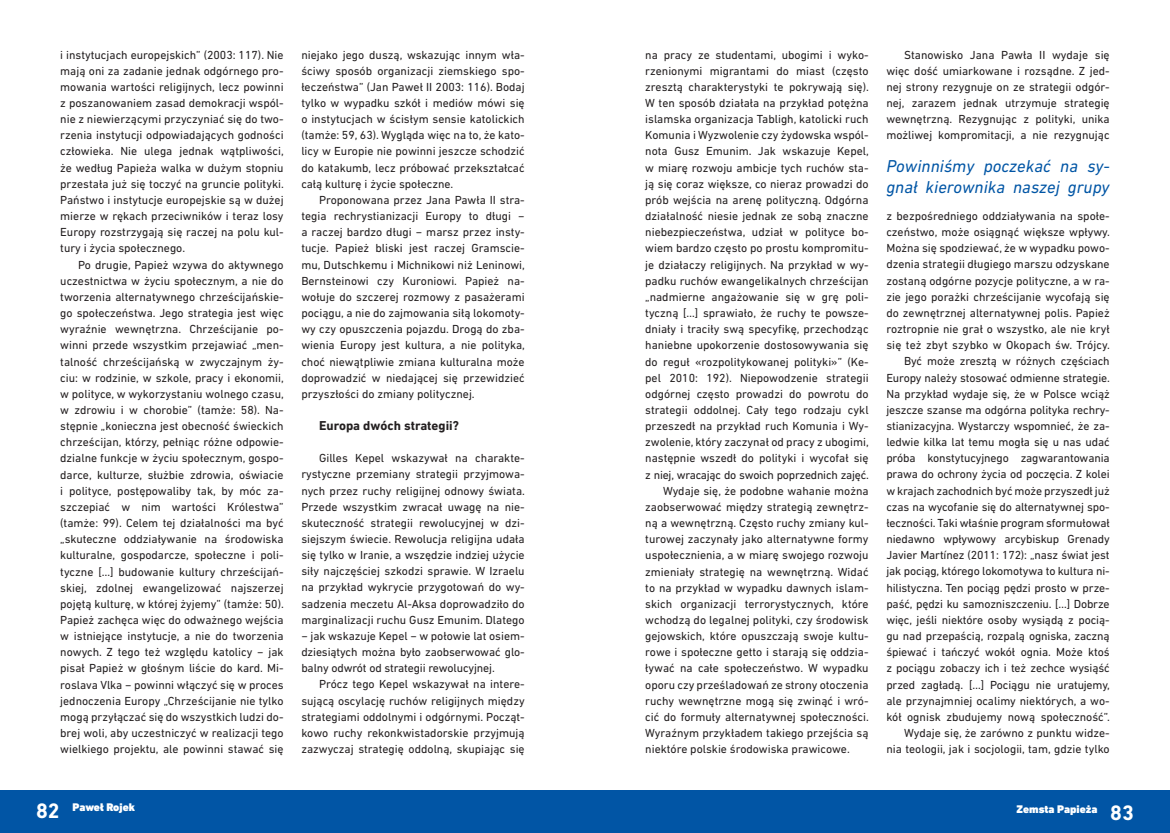
<style>
.page{position:relative;width:1170px;height:833px;background:#fff}
.page>*{position:absolute;margin:0;border:0;box-sizing:border-box;transform-origin:0 0}
.t1{font:700 21.25px "DIN Next LT Pro";color:#fff}
.t2{font:italic 17.5px/21.9px "DIN Next LT Pro";color:#0155a5}
.t3{font:700 13.12px "DIN Next LT Pro";color:#231f20}
.t4{font:11.88px/16.1px "DIN Next LT Pro";color:#231f20;text-align:justify}
.t5{font:11.88px "DIN Next LT Pro";letter-spacing:-.02em;color:#231f20}
.t6{font:900 11.25px "DIN Next LT Pro";color:#fff}
</style>
<div class="page">
<div style="left:0;top:790px;width:585px;height:43px;background:#0155a5"></div>
<div style="left:585px;top:790px;width:584px;height:43px;background:#0155a5"></div>
<p class="t4" style="left:60px;top:46px;width:225px">i instytucjach europejskich” (2003: 117). N ie mają oni za zadanie jednak odgórnego pro&shy;mowania wartości religijnych, lecz powinni z poszanowaniem zasad demokracji wspól&shy;nie z niewierzącymi przyczyniać się do two&shy;rzenia instytucji odpowiadających godności człowieka. N ie ulega jednak wątpliwości, że według Papieża walka w dużym stopniu przestała już się toczyć na gruncie polityki.<br>Państwo i instytucje europejskie są w dużej mierze w rękach przeciwników i teraz losy Europy rozstrzygają się raczej na polu kul&shy;tury i życia społecznego.</p>
<p class="t4" style="left:60px;top:256px;width:225px;text-indent:18px">Po drugie, Papież wzywa do aktywnego uczestnictwa w życiu społecznym, a nie do tworzenia alternatywnego chrześcijańskie&shy;go społeczeństwa. Jego strategia jest więc wyraźnie wewnętrzna. Chrześcijanie po&shy;winni przede wszystkim przejawiać „men&shy;talność chrześcijańską w zwyczajnym ży&shy;ciu: w rodzinie, w szkole, pracy i ekonomii, w polityce, w wykorzystaniu wolnego czasu, w zdrowiu i w chorobie” (tamże: 58). Na&shy;stępnie „konieczna jest obecność świeckich chrześcijan, którzy, pełniąc różne odpowie&shy;dzialne funkcje w życiu społecznym, gospo&shy;darce, kulturze, służbie zdrowia, oświacie i polityce, postępowaliby tak, by móc za&shy;szczepiać w nim wartości Królestwa” (tamże: 99). Celem tej działalności ma być „skuteczne oddziaływanie na środowiska kulturalne, gospodarcze, społeczne i poli&shy;tyczne […] budowanie kultury chrześcijań&shy;skiej, zdolnej ewangelizować najszerzej pojętą kulturę, w której żyjemy” (tamże: 50).<br>Papież zachęca więc do odważnego wejścia w istniejące instytucje, a nie do tworzenia nowych. Z tego też względu katolicy − jak pisał Papież w głośnym liście do kard. Mi&shy;roslava Vlka − powinni włączyć się w proces jednoczenia Europy „Chrześcijanie nie tylko mogą przyłączać się do wszystkich ludzi do&shy;brej woli, aby uczestniczyć w realizacji tego wielkiego projektu, ale powinni stawać się</p>
<p class="t4" style="left:301px;top:46px;width:225px">niejako jego duszą, wskazując innym wła&shy;ściwy sposób organizacji ziemskiego spo&shy;łeczeństwa” (Jan Paweł II 2003: 116). Bodaj tylko w wypadku szkół i mediów mówi się o instytucjach w ścisłym sensie katolickich (tamże: 59, 63). Wygląda więc na to, że kato&shy;licy w Europie nie powinni jeszcze schodzić do katakumb, lecz próbować przekształcać całą kulturę i życie społeczne.</p>
<p class="t4" style="left:301px;top:192px;width:225px;text-indent:18px">Proponowana przez Jana Pawła II stra&shy;tegia rechrystianizacji Europy to długi − a raczej bardzo długi − marsz przez insty&shy;tucje. Papież bliski jest raczej Gramscie&shy;mu, Dutschkemu i Michnikowi niż Leninowi, Bernsteinowi czy Kuroniowi. Papież na&shy;wołuje do szczerej rozmowy z pasażerami pociągu, a nie do zajmowania siłą lokomoty&shy;wy czy opuszczenia pojazdu. Drogą do zba&shy;wienia Europy jest kultura, a nie polityka, choć niewątpliwie zmiana kulturalna może doprowadzić w niedającej się przewidzieć przyszłości do zmiany politycznej.</p>
<p class="t3" style="left:319px;top:418px;width:141px">Europa dwóch strategii?</p>
<p class="t4" style="left:301px;top:450px;width:225px;text-indent:18px">Gilles Kepel wskazywał na charakte&shy;rystyczne przemiany strategii przyjmowa&shy;nych przez ruchy religijnej odnowy świata.<br>Przede wszystkim zwracał uwagę na nie&shy;skuteczność strategii rewolucyjnej w dzi&shy;siejszym świecie. Rewolucja religijna udała się tylko w Iranie, a wszędzie indziej użycie siły najczęściej szkodzi sprawie. W Izraelu na przykład wykrycie przygotowań do wy&shy;sadzenia meczetu Al-Aksa doprowadziło do marginalizacji ruchu Gusz Emunim. Dlatego − jak wskazuje Kepel − w połowie lat osiem&shy;dziesiątych można było zaobserwować glo&shy;balny odwrót od strategii rewolucyjnej.</p>
<p class="t4" style="left:301px;top:676px;width:225px;text-indent:18px">Prócz tego Kepel wskazywał na intere&shy;sującą oscylację ruchów religijnych między strategiami oddolnymi i odgórnymi. Począt&shy;kowo ruchy rekonkwistadorskie przyjmują zazwyczaj strategię oddolną, skupiając się</p>
<p class="t4" style="left:645px;top:46px;width:225px">na pracy ze studentami, ubogimi i wyko-</p>
<p class="t4" style="left:645px;top:62px;width:225px">rzenionymi migrantami do miast (często</p>
<p class="t4" style="left:645px;top:79px;width:225px">zresztą charakterystyki te pokrywają się).</p>
<p class="t4" style="left:645px;top:95px;width:225px">W ten sposób działała na przykład potężna</p>
<p class="t4" style="left:645px;top:111px;width:225px">islamska organizacja Tabligh, katolicki ruch</p>
<p class="t4" style="left:645px;top:127px;width:225px">Komunia i Wyzwolenie czy żydowska wspól-</p>
<p class="t4" style="left:645px;top:143px;width:225px">nota Gusz Emunim. Jak wskazuje Kepel,</p>
<p class="t4" style="left:645px;top:159px;width:225px">w miarę rozwoju ambicje tych ruchów sta-</p>
<p class="t4" style="left:645px;top:175px;width:225px">ją się coraz większe, co nieraz prowadzi do</p>
<p class="t4" style="left:645px;top:192px;width:225px">prób wejścia na arenę polityczną. Odgórna</p>
<p class="t4" style="left:645px;top:208px;width:225px">działalność niesie jednak ze sobą znaczne</p>
<p class="t4" style="left:645px;top:224px;width:225px">niebezpieczeństwa, udział w polityce bo-</p>
<p class="t4" style="left:645px;top:240px;width:225px">wiem bardzo często po prostu kompromitu-</p>
<p class="t4" style="left:645px;top:256px;width:225px">je działaczy religijnych. Na przykład w wy-</p>
<p class="t4" style="left:645px;top:272px;width:225px">padku ruchów ewangelikalnych chrześcijan</p>
<p class="t4" style="left:645px;top:289px;width:225px">„nadmierne angażowanie się w grę poli-</p>
<p class="t4" style="left:645px;top:305px;width:225px">tyczną […] sprawiało, że ruchy te powsze-</p>
<p class="t4" style="left:645px;top:321px;width:225px">dniały i traciły swą specyfikę, przechodząc</p>
<p class="t4" style="left:645px;top:337px;width:225px">haniebne upokorzenie dostosowywania się</p>
<p class="t4" style="left:645px;top:353px;width:225px">do reguł «rozpolitykowanej polityki»” (Ke-</p>
<p class="t4" style="left:645px;top:369px;width:225px">pel 2010: 192). N iepowodzenie strategii</p>
<p class="t4" style="left:645px;top:385px;width:225px">odgórnej często prowadzi do powrotu do</p>
<p class="t4" style="left:645px;top:402px;width:225px">strategii oddolnej. Cały tego rodzaju cykl</p>
<p class="t4" style="left:645px;top:418px;width:225px">przeszedł na przykład ruch Komunia i Wy-</p>
<p class="t4" style="left:645px;top:434px;width:225px">zwolenie, który zaczynał od pracy z ubogimi,</p>
<p class="t4" style="left:645px;top:450px;width:225px">następnie wszedł do polityki i wycofał się</p>
<p class="t5" style="left:645px;top:468px;width:225px">z niej, wracając do swoich poprzednich zajęć.</p>
<p class="t4" style="left:663px;top:482px;width:207px">Wydaje się, że podobne wahanie można</p>
<p class="t4" style="left:645px;top:498px;width:225px">zaobserwować między strategią zewnętrz-</p>
<p class="t4" style="left:645px;top:515px;width:225px">ną a wewnętrzną. Często ruchy zmiany kul-</p>
<p class="t4" style="left:645px;top:531px;width:225px">turowej zaczynały jako alternatywne formy</p>
<p class="t4" style="left:645px;top:547px;width:225px">uspołecznienia, a w miarę swojego rozwoju</p>
<p class="t4" style="left:645px;top:563px;width:225px">zmieniały strategię na wewnętrzną. Widać</p>
<p class="t4" style="left:645px;top:579px;width:225px">to na przykład w wypadku dawnych islam-</p>
<p class="t4" style="left:645px;top:595px;width:225px">skich organizacji terrorystycznych, które</p>
<p class="t4" style="left:645px;top:612px;width:225px">wchodzą do legalnej polityki, czy środowisk</p>
<p class="t4" style="left:645px;top:628px;width:225px">gejowskich, które opuszczają swoje kultu-</p>
<p class="t4" style="left:645px;top:644px;width:225px">rowe i społeczne getto i starają się oddzia-</p>
<p class="t4" style="left:645px;top:660px;width:225px">ływać na całe społeczeństwo. W wypadku</p>
<p class="t4" style="left:645px;top:676px;width:225px">oporu czy prześladowań ze strony otoczenia</p>
<p class="t4" style="left:645px;top:692px;width:225px">ruchy wewnętrzne mogą się zwinąć i wró-</p>
<p class="t4" style="left:645px;top:708px;width:225px">cić do formuły alternatywnej społeczności.</p>
<p class="t4" style="left:645px;top:725px;width:225px">Wyraźnym przykładem takiego przejścia są</p>
<p class="t4" style="left:645px;top:741px;width:206px">niektóre polskie środowiska prawicowe.</p>
<p class="t4" style="left:886px;top:46px;width:225px;text-indent:18px">Stanowisko Jana Pawła II wydaje się więc dość umiarkowane i rozsądne. Z jed&shy;nej strony rezygnuje on ze strategii odgór&shy;nej, zarazem jednak utrzymuje strategię wewnętrzną. Rezygnując z polityki, unika możliwej kompromitacji, a nie rezygnując</p>
<h2 class="t2" style="left:886px;top:154px;width:225px">Powinniśmy poczekać na sy&shy;gnał kierownika naszej grupy</h2>
<p class="t4" style="left:886px;top:208px;width:225px;text-align:right">z bezpośredniego oddziaływania na społe&shy;czeństwo, może osiągnąć większe wpływy.<br>Można się spodziewać, że w wypadku powo&shy;dzenia strategii długiego marszu odzyskane zostaną odgórne pozycje polityczne, a w ra&shy;zie jego porażki chrześcijanie wycofają się do zewnętrznej alternatywnej polis. Papież roztropnie nie grał o wszystko, ale nie krył się też zbyt szybko w Okopach św. Trójcy.<br>Być może zresztą w różnych częściach Europy należy stosować odmienne strategie.<br>N a przykład wydaje się, że w Polsce wciąż jeszcze szanse ma odgórna polityka rechry&shy;stianizacyjna. Wystarczy wspomnieć, że za&shy;ledwie kilka lat temu mogła się u nas udać próba konstytucyjnego zagwarantowania prawa do ochrony życia od poczęcia. Z kolei w krajach zachodnich być może przyszedł już czas na wycofanie się do alternatywnej spo&shy;łeczności. Taki właśnie program sformułował niedawno wpływowy arcybiskup Grenady Javier Martínez (2011: 172): „nasz świat jest jak pociąg, którego lokomotywa to kultura ni&shy;hilistyczna. Ten pociąg pędzi prosto w prze&shy;paść, pędzi ku samozniszczeniu. […] Dobrze więc, jeśli niektóre osoby wysiądą z pocią&shy;gu nad przepaścią, rozpalą ogniska, zaczną śpiewać i tańczyć wokół ognia. Może ktoś z pociągu zobaczy ich i też zechce wysiąść przed zagładą. […] Pociągu nie uratujemy, ale przynajmniej ocalimy niektórych, a wo&shy;kół ognisk zbudujemy nową społeczność”.<br>Wydaje się, że zarówno z punktu widze&shy;nia teologii, jak i socjologii, tam, gdzie tylko</p>
<h1 class="t1" style="left:36px;top:798px;width:25px">82</h1>
<h1 class="t1" style="left:1110px;top:800px;width:25px">83</h1>
<p class="t6" style="left:73px;top:801px;width:64px">Paweł Rojek</p>
<p class="t6" style="left:1016px;top:802px;width:82px">Zemsta Papieża</p>
</div>
